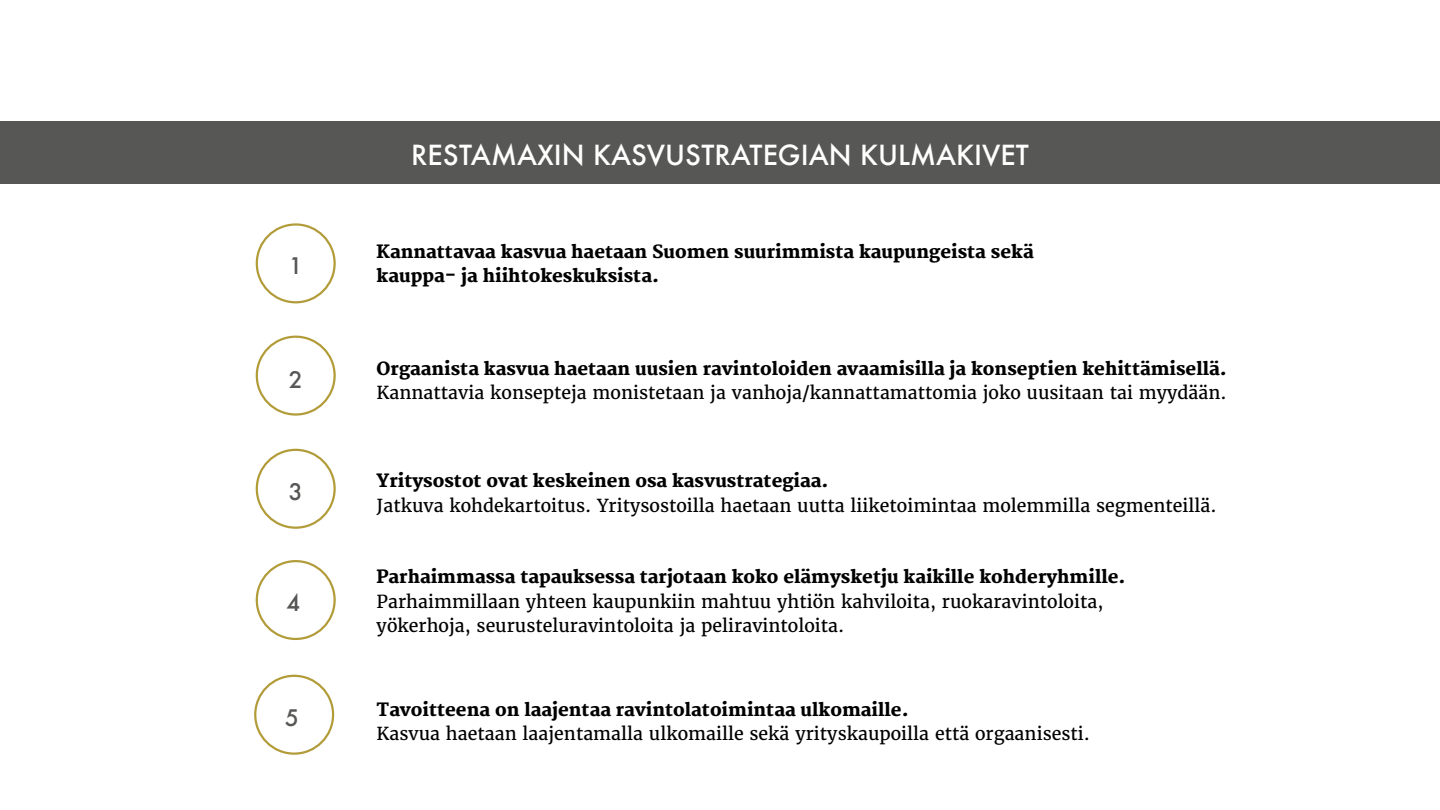
<style>
.page{position:relative;width:1440px;height:810px;background:#fff}
.page>*{position:absolute;margin:0;border:0;box-sizing:border-box;transform-origin:0 0}
.t1{font:500 27.08px "Futura";color:#fff}
.t2{font:500 22.27px "Futura";color:#575756}
.t3{font:17.85px/24.5px "Merriweather";color:#000}
.t4{font:800 17.85px/24.5px "Merriweather";color:#000}
</style>
<div class="page">
<div style="left:0;top:121px;width:1440px;height:62px;background:#575756"></div>
<div style="left:256px;top:223px;width:80px;height:80px;border:2px solid #b29c39;border-radius:50%"></div>
<div style="left:256px;top:336px;width:80px;height:80px;border:2px solid #b29c39;border-radius:50%"></div>
<div style="left:256px;top:449px;width:80px;height:80px;border:2px solid #b29c39;border-radius:50%"></div>
<div style="left:256px;top:560px;width:80px;height:80px;border:2px solid #b29c39;border-radius:50%"></div>
<div style="left:254px;top:675px;width:80px;height:80px;border:2px solid #b29c39;border-radius:50%"></div>
<p class="t2" style="left:289px;top:251px;width:15px">1</p>
<p class="t2" style="left:289px;top:364px;width:15px">2</p>
<p class="t2" style="left:289px;top:477px;width:15px">3</p>
<p class="t2" style="left:287px;top:588px;width:15px">4</p>
<p class="t2" style="left:285px;top:702px;width:15px">5</p>
<h1 class="t1" style="left:411px;top:137px;width:619px">RESTAMAXIN KASVUSTRATEGIAN KULMAKIVET</h1>
<p class="t4" style="left:377px;top:240px;width:659px">Kannattavaa kasvua haetaan Suomen suurimmista kaupungeista sekä kauppa- ja hiihtokeskuksista.</p>
<p class="t4" style="left:377px;top:357px;width:852px">Orgaanista kasvua haetaan uusien ravintoloiden avaamisilla ja konseptien kehittämisellä.</p>
<p class="t3" style="left:377px;top:381px;width:852px">Kannattavia konsepteja monistetaan ja vanhoja/kannattamattomia joko uusitaan tai myydään.</p>
<p class="t4" style="left:377px;top:469px;width:453px">Yritysostot ovat keskeinen osa kasvustrategiaa.</p>
<p class="t3" style="left:377px;top:493px;width:841px">Jatkuva kohdekartoitus. Yritysostoilla haetaan uutta liiketoimintaa molemmilla segmenteillä.</p>
<p class="t4" style="left:377px;top:565px;width:750px">Parhaimmassa tapauksessa tarjotaan koko elämysketju kaikille kohderyhmille.</p>
<p class="t3" style="left:377px;top:589px;width:728px">Parhaimmillaan yhteen kaupunkiin mahtuu yhtiön kahviloita, ruokaravintoloita, yökerhoja, seurusteluravintoloita ja peliravintoloita.</p>
<p class="t4" style="left:377px;top:698px;width:534px">Tavoitteena on laajentaa ravintolatoimintaa ulkomaille.</p>
<p class="t3" style="left:377px;top:722px;width:715px">Kasvua haetaan laajentamalla ulkomaille sekä yrityskaupoilla että orgaanisesti.</p>
</div>
